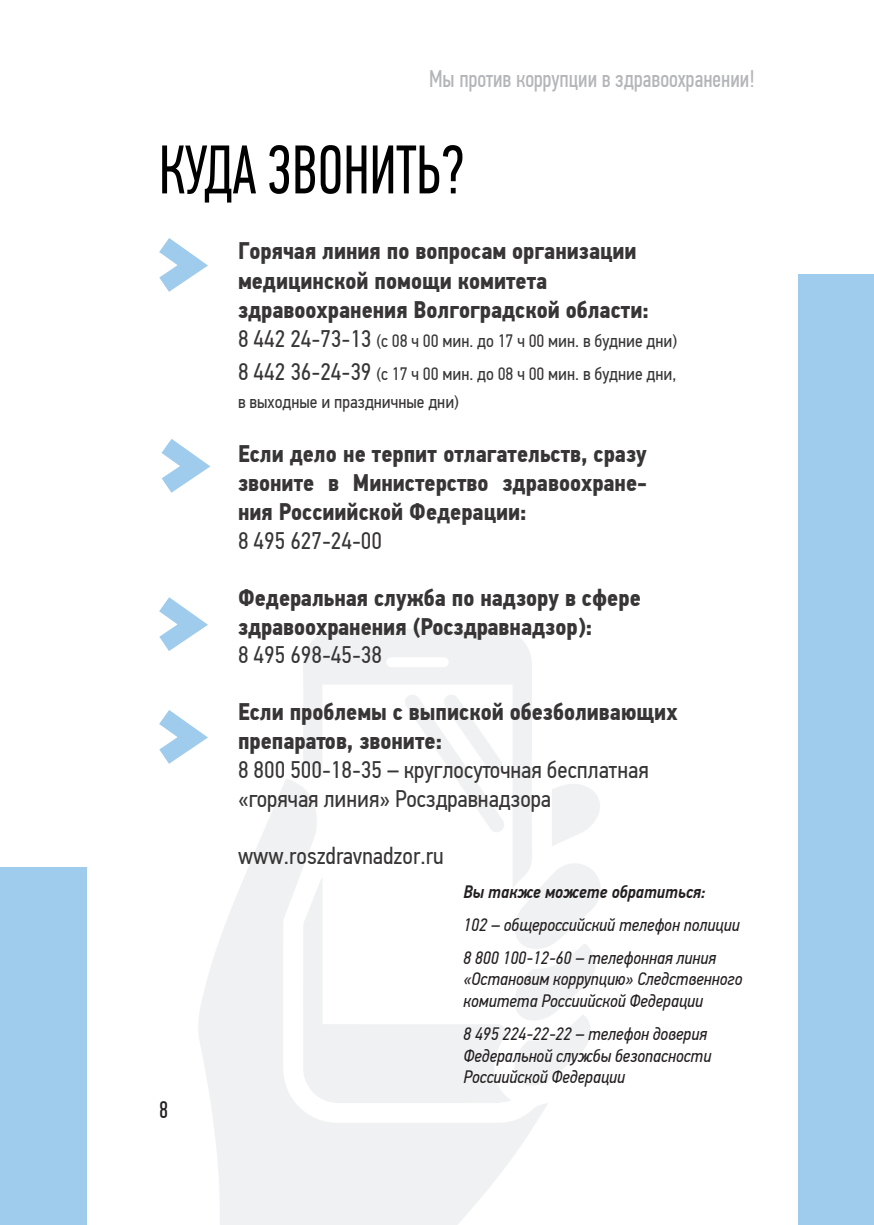
<style>
.page{position:relative;width:874px;height:1225px;background:#fff}
.page>*{position:absolute;margin:0;border:0;box-sizing:border-box;transform-origin:0 0}
.t1{font:68.8px "PF Din Text Comp Pro";color:#000001;scale:.9 1}
.t2{font:700 24px/28.8px "PF Din Text Cond Pro";color:#373535}
.t3{font:24px/28.8px "PF Din Text Cond Pro";color:#373535}
.t4{font:24px "PF Din Text Comp Pro";color:#b4b5b8}
.t5{font:24px "PF Din Text Comp Pro";color:#231f20}
.t6{font:italic 18px/21.6px "PF Din Text Cond Pro";color:#231f20}
.t7{font:18px/32.8px "PF Din Text Cond Pro";color:#373535}
.t8{font:italic 500 18px "PF Din Text Cond Pro";color:#231f20}
.s1{font-size:24px}
</style>
<div class="page">
<div style="left:797px;top:275px;width:76px;height:950px;background:#9fcbec"></div>
<div style="left:0;top:867px;width:86px;height:358px;background:#9fcbec"></div>
<svg style="left:159px;top:238px;width:49px;height:54px"></svg>
<svg style="left:161px;top:439px;width:50px;height:54px"></svg>
<svg style="left:159px;top:597px;width:49px;height:54px"></svg>
<svg style="left:159px;top:710px;width:49px;height:54px"></svg>
<p class="t4" style="left:429px;top:66px;width:327px">Мы против коррупции в здравоохранении!</p>
<h1 class="t1" style="left:159px;top:131px;width:340px">КУДА ЗВОНИТЬ?</h1>
<p class="t2" style="left:238px;top:236px;width:412px;line-height:29.6px">Горячая линия по вопросам организации медицинской помощи комитета здравоохранения Волгоградской области:</p>
<p class="t7" style="left:238px;top:324px;width:440px"><span class="s1">8 442 24-73-13</span> (с 08 ч 00 мин. до 17 ч 00 мин. в будние дни)<br><span class="s1">8 442 36-24-39</span> (с 17 ч 00 мин. до 08 ч 00 мин. в будние дни,</p>
<p class="t7" style="left:238px;top:385px;width:222px">в выходные и праздничные дни)</p>
<p class="t2" style="left:238px;top:440px;width:410px;text-align:justify">Если дело не терпит отлагательств, сразу звоните в Министерство здравоохране&shy;ния Россиийской Федерации:</p>
<p class="t3" style="left:238px;top:526px;width:145px">8 495 627-24-00</p>
<p class="t2" style="left:238px;top:583px;width:404px">Федеральная служба по надзору в сфере здравоохранения (Росздравнадзор):</p>
<p class="t3" style="left:238px;top:640px;width:145px">8 495 698-45-38</p>
<p class="t2" style="left:238px;top:698px;width:441px">Если проблемы с выпиской обезболивающих препаратов, звоните:</p>
<p class="t3" style="left:238px;top:755px;width:412px">8 800 500-18-35 – круглосуточная бесплатная «горячая линия» Росздравнадзора</p>
<p class="t3" style="left:238px;top:841px;width:207px">www.roszdravnadzor.ru</p>
<p class="t5" style="left:159px;top:1096px;width:11px">8</p>
<p class="t8" style="left:463px;top:881px;width:243px">Вы также можете обратиться:</p>
<p class="t6" style="left:463px;top:908px;width:277px;line-height:33px">102 – общероссийский телефон полиции<br>8 800 100-12-60 – телефонная линия</p>
<p class="t6" style="left:463px;top:968px;width:280px">«Остановим коррупцию» Следственного комитета Россиийской Федерации</p>
<p class="t6" style="left:463px;top:1023px;width:249px">8 495 224-22-22 – телефон доверия<br>Федеральной службы безопасности<br>Россиийской Федерации</p>
</div>
